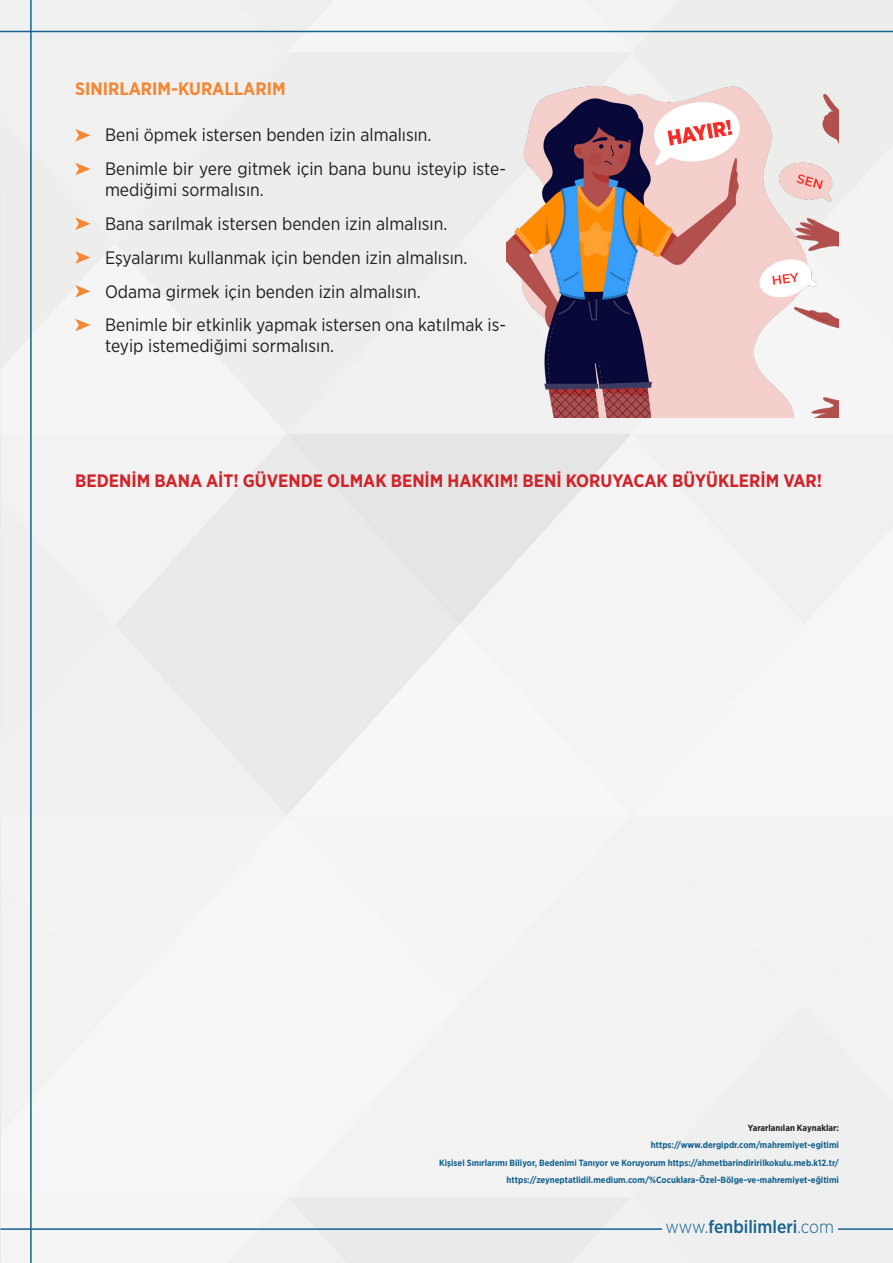
<style>
.page{position:relative;width:893px;height:1263px;background:#fff}
.page>*{position:absolute;margin:0;border:0;box-sizing:border-box;transform-origin:0 0}
.t1{font:18px/21px "Gotham Narrow";color:#231f20}
.t2{font:700 18px "Gotham Narrow";color:#d1232a}
.t3{font:700 18px "Gotham Narrow";color:#f58632}
.t4{font:500 18px "Gotham Narrow";color:#15628e}
.t5{font:700 9px "Gotham Narrow";color:#15628e}
.t6{font:700 9px "Gotham Narrow";color:#231f20}
.s1{font-weight:300}
</style>
<div class="page">
<img style="left:0;top:0;width:893px;height:1263px">
<hr style="left:0;top:1228px;width:662px;height:2px;background:#15628e">
<img style="left:0;top:189px;width:1px;height:1074px">
<hr style="left:30px;top:0;width:2px;height:1263px;background:#15628e">
<hr style="left:0;top:31px;width:893px;height:1px;background:#15628e">
<hr style="left:838px;top:1228px;width:55px;height:2px;background:#15628e">
<svg style="left:75px;top:129px;width:16px;height:12px"></svg>
<svg style="left:75px;top:163px;width:16px;height:12px"></svg>
<svg style="left:75px;top:217px;width:16px;height:13px"></svg>
<svg style="left:75px;top:251px;width:16px;height:13px"></svg>
<svg style="left:75px;top:285px;width:16px;height:12px"></svg>
<svg style="left:75px;top:319px;width:16px;height:12px"></svg>
<img style="left:506px;top:84px;width:333px;height:333px">
<p class="t3" style="left:75px;top:77px;width:212px">SINIRLARIM-KURALLARIM</p>
<p class="t1" style="left:105px;top:124px;width:328px">Beni öpmek istersen benden izin almalısın.</p>
<p class="t1" style="left:105px;top:158px;width:402px">Benimle bir yere gitmek için bana bunu isteyip iste&shy;mediğimi sormalısın.</p>
<p class="t1" style="left:105px;top:213px;width:344px">Bana sarılmak istersen benden izin almalısın.</p>
<p class="t1" style="left:105px;top:247px;width:364px">Eşyalarımı kullanmak için benden izin almalısın.</p>
<p class="t1" style="left:105px;top:280px;width:317px">Odama girmek için benden izin almalısın.</p>
<p class="t1" style="left:105px;top:314px;width:402px">Benimle bir etkinlik yapmak istersen ona katılmak is&shy;teyip istemediğimi sormalısın.</p>
<p class="t2" style="left:75px;top:469px;width:748px">BEDENİM BANA AİT! GÜVENDE OLMAK BENİM HAKKIM! BENİ KORUYACAK BÜYÜKLERİM VAR!</p>
<p class="t6" style="left:748px;top:1122px;width:93px">Yararlanılan Kaynaklar:</p>
<p class="t5" style="left:651px;top:1139px;width:190px">https://www.dergipdr.com/mahremiyet-egitimi</p>
<p class="t5" style="left:439px;top:1156px;width:401px">Kişisel Sınırlarımı Biliyor, Bedenimi Tanıyor ve Koruyorum https://ahmetbarindiririlkokulu.meb.k12.tr/</p>
<p class="t5" style="left:507px;top:1174px;width:334px">https://zeyneptatlidil.medium.com/%Cocuklara-Özel-Bölge-ve-mahremiyet-eğitimi</p>
<p class="t4" style="left:666px;top:1216px;width:170px"><span class="s1">www.</span>fenbilimleri<span class="s1">.com</span></p>
</div>
